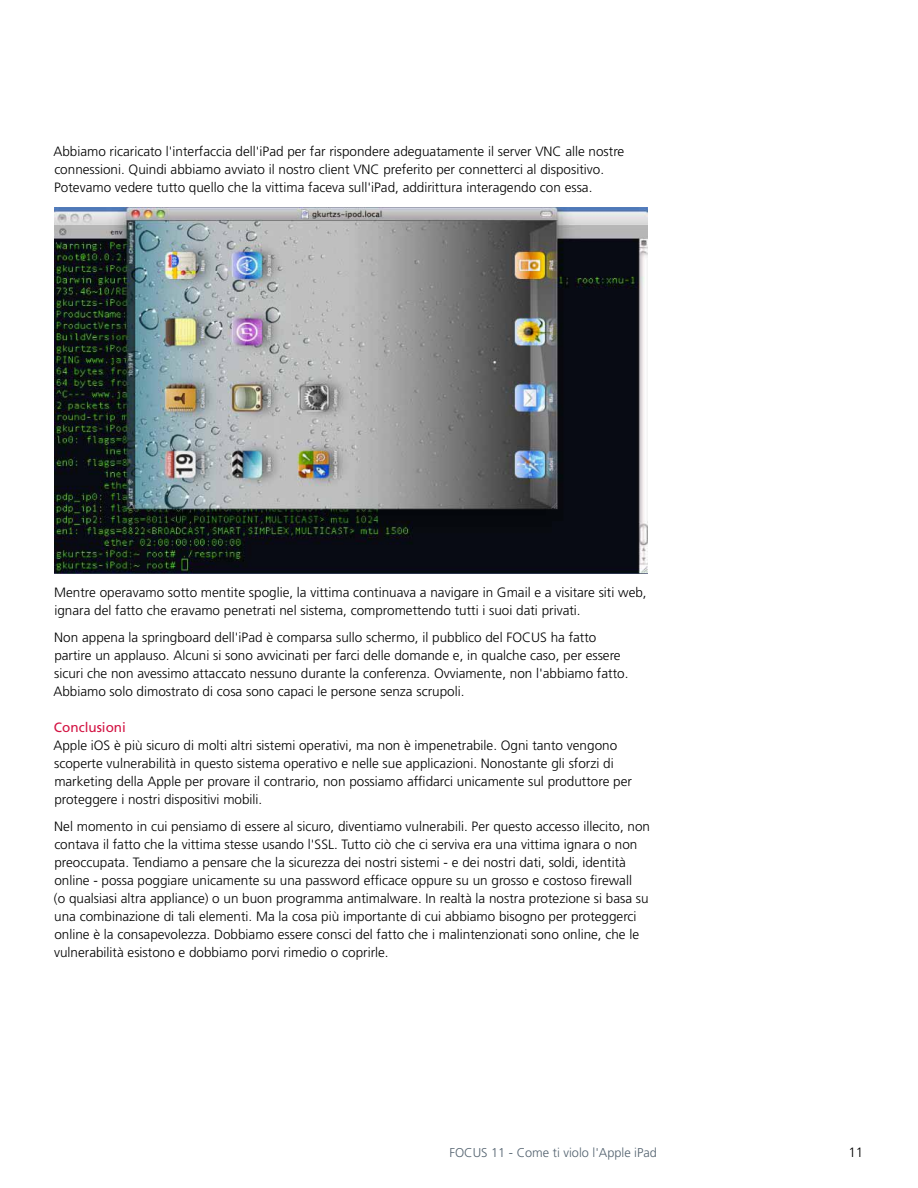
<style>
.page{position:relative;width:918px;height:1188px;background:#fff}
.page>*{position:absolute;margin:0;border:0;box-sizing:border-box;transform-origin:0 0}
.t1{font:300 13.5px/18px "Frutiger LT Std";color:#000}
.t2{font:13.5px "Frutiger LT Std";color:#d31242}
.t3{font:300 12.75px "Frutiger LT Std";color:#53626f}
</style>
<div class="page">
<img style="left:54px;top:208px;width:594px;height:365px">
<p class="t1" style="left:53px;top:142px;width:573px">Abbiamo ricaricato l'interfaccia dell'iPad per far rispondere adeguatamente il server VNC alle nostre connessioni. Quindi abbiamo avviato il nostro client VNC preferito per connetterci al dispositivo.<br>Potevamo vedere tutto quello che la vittima faceva sull'iPad, addirittura interagendo con essa.</p>
<p class="t1" style="left:54px;top:583px;width:594px">Mentre operavamo sotto mentite spoglie, la vittima continuava a navigare in Gmail e a visitare siti web, ignara del fatto che eravamo penetrati nel sistema, compromettendo tutti i suoi dati privati.</p>
<p class="t1" style="left:53px;top:628px;width:577px">Non appena la springboard dell'iPad è comparsa sullo schermo, il pubblico del FOCUS ha fatto partire un applauso. Alcuni si sono avvicinati per farci delle domande e, in qualche caso, per essere sicuri che non avessimo attaccato nessuno durante la conferenza. Ovviamente, non l'abbiamo fatto.<br>Abbiamo solo dimostrato di cosa sono capaci le persone senza scrupoli.</p>
<p class="t2" style="left:54px;top:719px;width:73px">Conclusioni</p>
<p class="t1" style="left:53px;top:736px;width:580px">Apple iOS è più sicuro di molti altri sistemi operativi, ma non è impenetrabile. Ogni tanto vengono scoperte vulnerabilità in questo sistema operativo e nelle sue applicazioni. Nonostante gli sforzi di marketing della Apple per provare il contrario, non possiamo affidarci unicamente sul produttore per proteggere i nostri dispositivi mobili.</p>
<p class="t1" style="left:54px;top:817px;width:598px">Nel momento in cui pensiamo di essere al sicuro, diventiamo vulnerabili. Per questo accesso illecito, non contava il fatto che la vittima stesse usando l'SSL. Tutto ciò che ci serviva era una vittima ignara o non preoccupata. Tendiamo a pensare che la sicurezza dei nostri sistemi - e dei nostri dati, soldi, identità online - possa poggiare unicamente su una password efficace oppure su un grosso e costoso firewall<br>(o qualsiasi altra appliance) o un buon programma antimalware. In realtà la nostra protezione si basa su una combinazione di tali elementi. Ma la cosa più importante di cui abbiamo bisogno per proteggerci online è la consapevolezza. Dobbiamo essere consci del fatto che i malintenzionati sono online, che le vulnerabilità esistono e dobbiamo porvi rimedio o coprirle.</p>
<p class="t3" style="left:449px;top:1145px;width:209px">FOCUS 11 - Come ti violo l'Apple iPad</p>
<p class="t1" style="left:848px;top:1144px;width:17px">11</p>
</div>
